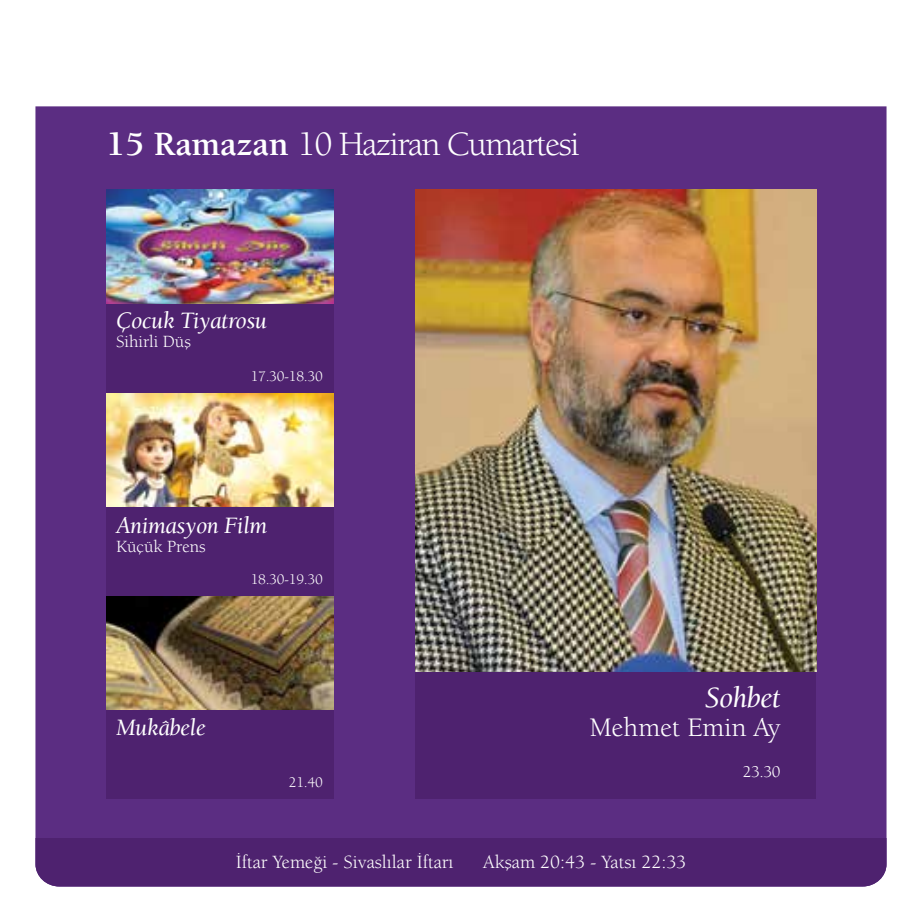
<style>
.page{position:relative;width:922px;height:922px;background:#fff}
.page>*{position:absolute;margin:0;border:0;box-sizing:border-box;transform-origin:0 0}
.t1{font:35px "Berkeley Std";letter-spacing:-.04em;color:#fff}
.t2{font:italic 30px "ITC Berkeley Oldstyle Std";letter-spacing:-.02em;color:#fff}
.t3{font:27.5px "Berkeley Std";color:#fff}
.t4{font:italic 24px "ITC Berkeley Oldstyle Std";letter-spacing:-.02em;color:#fff}
.t5{font:19.25px "Berkeley Std";color:#fff}
.t6{font:17.5px "Berkeley Std";color:#fff}
.t7{font:16.75px "Berkeley Std";color:#fff}
.t8{font:15px "Berkeley Std";letter-spacing:-.02em;color:#fff}
.s1{font-family:"ITC Berkeley Oldstyle Std";font-weight:700}
</style>
<div class="page">
<div style="left:35px;top:106px;width:851px;height:731px;background:#5b2d82"></div>
<div style="left:35px;top:837px;width:851px;height:49px;background:#4e226f"></div>
<img style="left:107px;top:393px;width:227px;height:114px">
<div style="left:107px;top:507px;width:227px;height:89px;background:#4e226f"></div>
<img style="left:107px;top:596px;width:227px;height:114px">
<div style="left:107px;top:710px;width:227px;height:89px;background:#4e226f"></div>
<img style="left:107px;top:190px;width:227px;height:114px">
<div style="left:107px;top:304px;width:227px;height:89px;background:#4e226f"></div>
<div style="left:415px;top:671px;width:400px;height:127px;background:#4e226f"></div>
<img style="left:415px;top:189px;width:401px;height:482px">
<h1 class="t1" style="left:107px;top:125px;width:474px"><span class="s1">15 Ramazan</span> 10 Haziran Cumartesi</h1>
<p class="t4" style="left:116px;top:307px;width:152px">Çocuk Tiyatrosu</p>
<p class="t6" style="left:116px;top:332px;width:76px">Sihirli Düş</p>
<p class="t8" style="left:251px;top:368px;width:74px">17.30-18.30</p>
<p class="t4" style="left:116px;top:512px;width:153px">Animasyon Film</p>
<p class="t6" style="left:116px;top:537px;width:91px">Küçük Prens</p>
<p class="t8" style="left:251px;top:570px;width:74px">18.30-19.30</p>
<p class="t4" style="left:116px;top:714px;width:91px">Mukâbele</p>
<p class="t8" style="left:289px;top:773px;width:35px">21.40</p>
<h2 class="t2" style="left:704px;top:681px;width:77px">Sohbet</h2>
<h3 class="t3" style="left:589px;top:712px;width:193px">Mehmet Emin Ay</h3>
<p class="t7" style="left:742px;top:762px;width:39px">23.30</p>
<p class="t5" style="left:236px;top:851px;width:219px">İftar Yemeği - Sivaslılar İftarı</p>
<p class="t5" style="left:483px;top:851px;width:204px">Akşam 20:43 - Yatsı 22:33</p>
</div>
